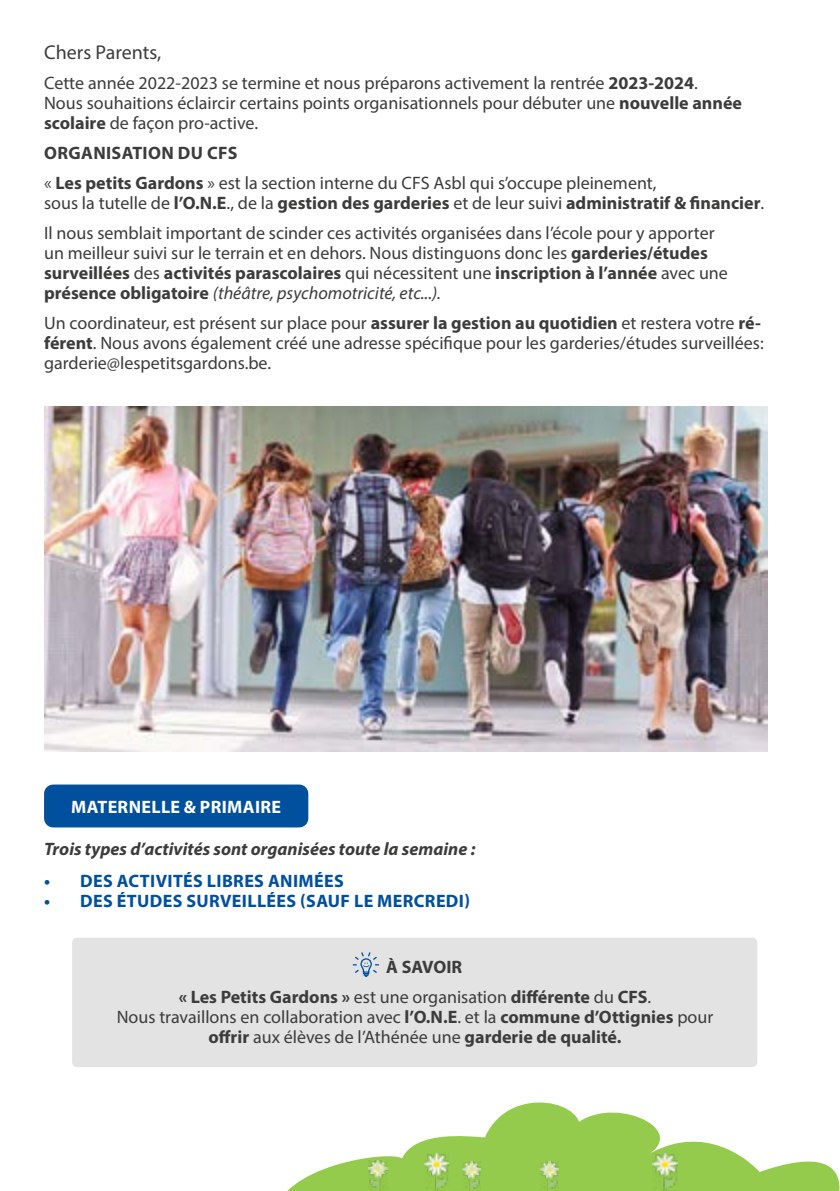
<style>
.page{position:relative;width:840px;height:1191px;background:#fff}
.page>*{position:absolute;margin:0;border:0;box-sizing:border-box;transform-origin:0 0}
.t1{font:20px "Myriad Pro";color:#3c3c3b}
.t2{font:18px/20px "Myriad Pro";color:#3c3c3b}
.t3{font:700 18px "Myriad Pro";letter-spacing:.02em;color:#00509e}
.t4{font:700 18px/30px "Myriad Pro";color:#3c3c3b}
.t5{font:italic 700 18px "Myriad Pro";color:#3c3c3b}
.t6{font:700 18px "Myriad Pro";letter-spacing:.02em;color:#fff}
.s1{font-weight:700}
.s2{font-style:italic}
.s3{font-weight:400}
</style>
<div class="page">
<div style="left:44px;top:784px;width:264px;height:43px;background:#00509e"></div>
<svg style="left:287px;top:1102px;width:552px;height:89px;fill:#94cb4c"></svg>
<img style="left:424px;top:1153px;width:24px;height:38px">
<img style="left:652px;top:1153px;width:24px;height:38px">
<img style="left:540px;top:1161px;width:18px;height:30px">
<img style="left:462px;top:1161px;width:18px;height:30px">
<img style="left:368px;top:1161px;width:19px;height:29px">
<img style="left:44px;top:406px;width:723px;height:345px">
<div style="left:72px;top:937px;width:684px;height:130px;background:#e3e3e3"></div>
<svg style="left:352px;top:952px;width:27px;height:25px"></svg>
<p class="t1" style="left:44px;top:40px;width:119px">Chers Parents,</p>
<p class="t2" style="left:44px;top:73px;width:699px">Cette année 2022-2023 se termine et nous préparons activement la rentrée <span class="s1">2023-2024</span>.<br>Nous souhaitions éclaircir certains points organisationnels pour débuter une <span class="s1">nouvelle année scolaire</span> de façon pro-active.</p>
<p class="t2" style="left:44px;top:138px;width:613px;line-height:30px"><span class="s1">ORGANISATION DU CFS<br></span>« <span class="s1">Les petits Gardons</span> » est la section interne du CFS Asbl qui s’occupe pleinement,</p>
<p class="t2" style="left:44px;top:188px;width:721px;line-height:30px">sous la tutelle de <span class="s1">l’O.N.E</span>., de la <span class="s1">gestion des garderies</span> et de leur suivi <span class="s1">administratif &amp; financier</span>.<br>Il nous semblait important de scinder ces activités organisées dans l’école pour y apporter</p>
<p class="t2" style="left:44px;top:243px;width:685px">un meilleur suivi sur le terrain et en dehors. Nous distinguons donc les <span class="s1">garderies/études surveillées</span> des <span class="s1">activités parascolaires</span> qui nécessitent une <span class="s1">inscription à l’année</span> avec une <span class="s1">présence obligatoire</span> <span class="s2">(théâtre, psychomotricité, etc...).</span></p>
<p class="t2" style="left:44px;top:313px;width:720px">Un coordinateur, est présent sur place pour <span class="s1">assurer la gestion au quotidien</span> et restera votre <span class="s1">ré&shy;férent</span>. Nous avons également créé une adresse spécifique pour les garderies/études surveillées: garderie@lespetitsgardons.be.</p>
<p class="t6" style="left:71px;top:794px;width:211px">MATERNELLE &amp; PRIMAIRE</p>
<p class="t5" style="left:44px;top:837px;width:432px">Trois types d’activités sont organisées toute la semaine :</p>
<p class="t3" style="left:44px;top:869px;width:301px">• DES ACTIVITÉS LIBRES ANIMÉES</p>
<p class="t3" style="left:44px;top:889px;width:427px">• DES ÉTUDES SURVEILLÉES (SAUF LE MERCREDI)</p>
<p class="t4" style="left:178px;top:951px;width:474px;text-indent:207px">À SAVOIR<br>« Les Petits Gardons » <span class="s3">est une organisation</span> différente <span class="s3">du</span> CFS<span class="s3">.</span></p>
<p class="t2" style="left:117px;top:1007px;width:597px;text-align:center">Nous travaillons en collaboration avec <span class="s1">l’O.N.E</span>. et la <span class="s1">commune d’Ottignies</span> pour <span class="s1">offrir</span> aux élèves de l’Athénée une <span class="s1">garderie de qualité.</span></p>
</div>
